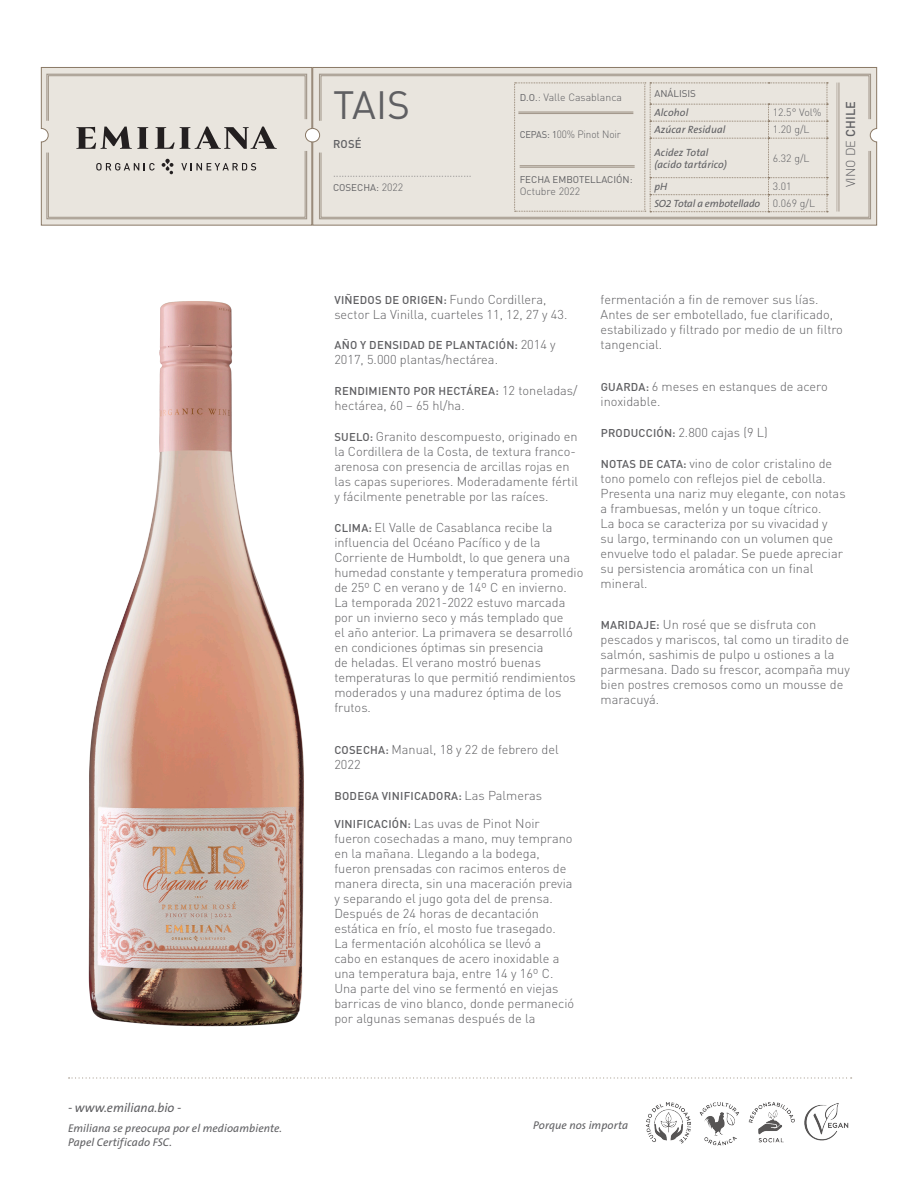
<style>
.page{position:relative;width:918px;height:1188px;background:#fff}
.page>*{position:absolute;margin:0;border:0;box-sizing:border-box;transform-origin:0 0}
.t1{font:39px "DIN Pro";color:#5f5f62}
.t2{font:300 12.75px/15px "DIN Pro";color:#5f5f62}
.t3{font:italic 12.75px "The Sans B5 Plain";color:#5f5f62}
.t4{font:500 11.25px "DIN Pro";letter-spacing:.02em;color:#5f5f62}
.t5{font:italic 11.25px/13.5px "The Sans B5 Plain";letter-spacing:.005em;color:#5f5f62}
.texto_cuadro{font:300 10.5px "DIN Pro";color:#5f5f62}
.suB-suB{font:italic 10.5px "The Sans B5 Plain";letter-spacing:.005em;color:#5f5f62}
.texto_cuadro-2{font:300 10.5px "DIN Pro";color:#5f5f62;scale:.95 1}
.texto_cuadro-3{font:9.75px "DIN Pro";color:#5f5f62}
.suB-suB-2{font:9.75px "DIN Pro";color:#5f5f62}
.s1{font-weight:300;font-size:10.5px}
.s2{font-weight:400;font-size:9.75px}
.s3{font-weight:500}
.s4{font-weight:300;font-size:12.75px}
.s5{font-weight:500;font-size:11.25px}
</style>
<div class="page">
<svg style="left:69px;top:1077px;width:783px;height:2px"></svg>
<svg style="left:312px;top:67px;width:565px;height:159px;background:#d9d3ca"></svg>
<svg style="left:41px;top:67px;width:271px;height:159px;background:#dbd7d0"></svg>
<img style="left:646px;top:1102px;width:203px;height:44px">
<img style="left:88px;top:301px;width:216px;height:726px">
<svg style="left:318px;top:73px;width:554px;height:147px;background:#e5e0d9"></svg>
<hr style="left:520px;top:165px;width:115px;height:1px;background:#a19689">
<hr style="left:520px;top:167px;width:115px;height:1px;background:#a19689">
<hr style="left:518px;top:111px;width:115px;height:2px;background:#a19689">
<hr style="left:518px;top:113px;width:115px;height:1px;background:#a19689">
<hr style="left:838px;top:83px;width:2px;height:129px;background:#bab1a6">
<hr style="left:837px;top:83px;width:1px;height:129px;background:#bab1a6">
<p class="t1" style="left:333px;top:74px;width:78px">TAIS</p>
<p class="t4" style="left:333px;top:135px;width:30px">ROSÉ</p>
<p class="texto_cuadro" style="left:333px;top:167px;width:140px">··················································</p>
<p class="texto_cuadro-3" style="left:333px;top:180px;width:72px">COSECHA: <span class="s1">2022</span></p>
<p class="texto_cuadro" style="left:520px;top:89px;width:104px"><span class="s2">D.O.</span>: Valle Casablanca</p>
<p class="texto_cuadro-2" style="left:520px;top:127px;width:108px"><span class="s2">CEPAS: 1</span>00% Pinot Noir</p>
<p class="texto_cuadro-3" style="left:520px;top:172px;width:114px">FECHA EMBOTELLACIÓN:</p>
<p class="texto_cuadro" style="left:520px;top:184px;width:62px">Octubre 2022</p>
<p class="suB-suB-2" style="left:654px;top:86px;width:43px">ANÁLISIS</p>
<p class="suB-suB" style="left:654px;top:107px;width:35px">Alcohol</p>
<p class="texto_cuadro" style="left:773px;top:104px;width:50px">12.5° Vol%</p>
<p class="suB-suB" style="left:654px;top:124px;width:73px">Azúcar Residual</p>
<p class="texto_cuadro" style="left:773px;top:121px;width:38px">1.20 g/L</p>
<p class="suB-suB" style="left:654px;top:147px;width:56px">Acidez Total</p>
<p class="suB-suB" style="left:654px;top:159px;width:74px">(acido tartárico)</p>
<p class="texto_cuadro" style="left:773px;top:150px;width:38px">6.32 g/L</p>
<p class="suB-suB" style="left:654px;top:181px;width:15px">pH</p>
<p class="texto_cuadro" style="left:773px;top:178px;width:20px">3.01</p>
<p class="suB-suB" style="left:654px;top:198px;width:107px">SO2 Total a embotellado</p>
<p class="texto_cuadro" style="left:773px;top:195px;width:44px">0.069 g/L</p>
<p class="t2" style="left:842px;top:187px;width:88px;rotate:-90deg">VINO DE <span class="s3">CHILE</span></p>
<p class="t4" style="left:334px;top:290px;width:213px">VIÑEDOS DE ORIGEN: <span class="s4">Fundo Cordillera,</span></p>
<p class="t2" style="left:334px;top:305px;width:235px">sector La Vinilla, cuarteles 11, 12, 27 y 43.</p>
<p class="t4" style="left:334px;top:336px;width:223px">AÑO Y DENSIDAD DE PLANTACIÓN: <span class="s4">2014 y</span></p>
<p class="t2" style="left:334px;top:351px;width:165px">2017, 5.000 plantas/hectárea.</p>
<p class="t4" style="left:334px;top:382px;width:245px">RENDIMIENTO POR HECTÁREA: <span class="s4">12 toneladas/</span></p>
<p class="t2" style="left:334px;top:397px;width:132px">hectárea, 60 – 65 hl/ha.</p>
<p class="t2" style="left:334px;top:428px;width:245px"><span class="s5">SUELO:</span> Granito descompuesto, originado en la Cordillera de la Costa, de textura franco&shy;arenosa con presencia de arcillas rojas en las capas superiores. Moderadamente fértil y fácilmente penetrable por las raíces.</p>
<p class="t2" style="left:334px;top:518px;width:251px"><span class="s5">CLIMA:</span> El Valle de Casablanca recibe la influencia del Océano Pacífico y de la Corriente de Humboldt, lo que genera una humedad constante y temperatura promedio de 25º C en verano y de 14º C en invierno.<br>La temporada 2021-2022 estuvo marcada por un invierno seco y más templado que<br>el año anterior. La primavera se desarrolló en condiciones óptimas sin presencia<br>de heladas. El verano mostró buenas temperaturas lo que permitió rendimientos moderados y una madurez óptima de los frutos.</p>
<p class="t2" style="left:334px;top:741px;width:226px"><span class="s5">COSECHA:</span> Manual, 18 y 22 de febrero del<br>2022</p>
<p class="t4" style="left:334px;top:787px;width:209px">BODEGA VINIFICADORA: <span class="s4">Las Palmeras</span></p>
<p class="t2" style="left:334px;top:815px;width:241px"><span class="s5">VINIFICACIÓN:</span> Las uvas de Pinot Noir fueron cosechadas a mano, muy temprano en la mañana. Llegando a la bodega, fueron prensadas con racimos enteros de manera directa, sin una maceración previa y separando el jugo gota del de prensa.<br>Después de 24 horas de decantación estática en frío, el mosto fue trasegado.<br>La fermentación alcohólica se llevó a<br>cabo en estanques de acero inoxidable a una temperatura baja, entre 14 y 16º C.<br>Una parte del vino se fermentó en viejas barricas de vino blanco, donde permaneció por algunas semanas después de la</p>
<p class="t2" style="left:601px;top:290px;width:244px">fermentación a fin de remover sus lías.<br>Antes de ser embotellado, fue clarificado, estabilizado y filtrado por medio de un filtro tangencial.</p>
<p class="t2" style="left:601px;top:378px;width:229px"><span class="s5">GUARDA:</span> 6 meses en estanques de acero inoxidable.</p>
<p class="t2" style="left:601px;top:424px;width:169px"><span class="s5">PRODUCCIÓN:</span> 2.800 cajas (9 L)</p>
<p class="t2" style="left:601px;top:455px;width:246px"><span class="s5">NOTAS DE CATA:</span> vino de color cristalino de tono pomelo con reflejos piel de cebolla.<br>Presenta una nariz muy elegante, con notas a frambuesas, melón y un toque cítrico.<br>La boca se caracteriza por su vivacidad y<br>su largo, terminando con un volumen que envuelve todo el paladar. Se puede apreciar su persistencia aromática con un final mineral.</p>
<p class="t2" style="left:601px;top:616px;width:251px"><span class="s5">MARIDAJE:</span> Un rosé que se disfruta con pescados y mariscos, tal como un tiradito de salmón, sashimis de pulpo u ostiones a la parmesana. Dado su frescor, acompaña muy bien postres cremosos como un mousse de maracuyá.</p>
<p class="t3" style="left:68px;top:1101px;width:115px">- www.emiliana.bio -</p>
<p class="t5" style="left:68px;top:1122px;width:216px">Emiliana se preocupa por el medioambiente.<br>Papel Certificado FSC.</p>
<p class="t5" style="left:533px;top:1119px;width:97px">Porque nos importa</p>
</div>
